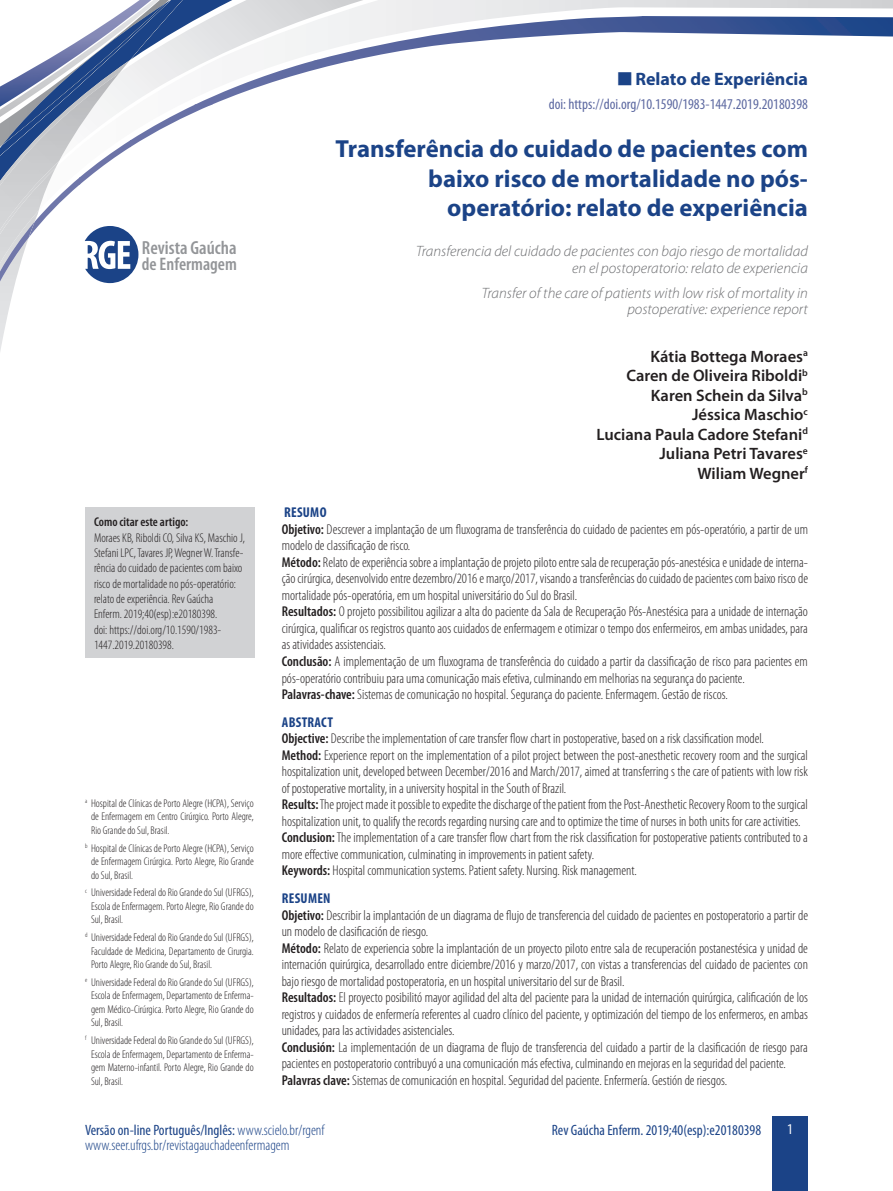
<style>
.page{position:relative;width:893px;height:1191px;background:#fff}
.page>*{position:absolute;margin:0;border:0;box-sizing:border-box;transform-origin:0 0}
.t1{font:700 24.75px/29.7px "Myriad Pro";color:#1b4387;text-align:right}
.t2{font:600 condensed 19.05px "Myriad Pro";color:#939598}
.t3{font:600 condensed 18.15px "Myriad Pro";color:#939598}
.t4{font:700 18px "Myriad Pro";color:#1b4387}
.t5{font:600 16.5px/19.5px "Myriad Pro";color:#231f20;text-align:right}
.t6{font:italic 300 15px/16.5px "Myriad Pro";color:#6c6d70;text-align:right}
.t7{font:300 condensed 15px/15px "Myriad Pro";color:#1b4387}
.t8{font:condensed 15px "Myriad Pro";color:#5d69a1}
.t9{font:condensed 15px "Myriad Pro";color:#1b4387}
.t10{font:condensed 15px "Myriad Pro";color:#fff}
.t11{font:300 condensed 14.25px/16.5px "Myriad Pro";color:#231f20}
.t12{font:300 condensed 12.75px/15.3px "Myriad Pro";color:#231f20}
.t13{font:600 condensed 12.75px "Myriad Pro";color:#231f20}
.t14{font:300 condensed 11.25px/13.5px "Myriad Pro";color:#231f20;text-align:justify}
.s1{font-weight:700;color:#1b4387}
.s2{font-weight:600}
.s3{font-weight:400}
</style>
<div class="page">
<svg style="left:232px;top:0;width:661px;height:97px"></svg>
<svg style="left:0;top:0;width:232px;height:351px"></svg>
<div style="left:772px;top:1116px;width:36px;height:75px;background:#1b4387"></div>
<div style="left:85px;top:508px;width:169px;height:150px;background:#d1d2d4"></div>
<svg style="left:618px;top:72px;width:13px;height:13px"></svg>
<h2 class="t2" style="left:142px;top:237px;width:96px">Revista Gaúcha</h2>
<p class="t3" style="left:142px;top:254px;width:96px">de Enfermagem</p>
<p class="t13" style="left:94px;top:515px;width:96px">Como citar este artigo:</p>
<p class="t12" style="left:94px;top:530px;width:152px">Moraes KB, Riboldi CO, Silva KS, Maschio J, Stefani LPC, Tavares JP, Wegner W. Transfe&shy;rência do cuidado de pacientes com baixo risco de mortalidade no pós-operatório: relato de experiência. Rev Gaúcha<br>Enferm. 2019;40(esp):e20180398.<br>doi: https://doi.org/10.1590/1983- 1447.2019.20180398.</p>
<p class="t14" style="left:91px;top:796px;width:164px;text-indent:-6px"><sup>a</sup> Hospital de Clínicas de Porto Alegre (HCPA), Serviço de Enfermagem em Centro Cirúrgico. Porto Alegre, Rio Grande do Sul, Brasil.</p>
<p class="t14" style="left:91px;top:841px;width:164px;text-indent:-6px"><sup>b</sup> Hospital de Clínicas de Porto Alegre (HCPA), Serviço de Enfermagem Cirúrgica. Porto Alegre, Rio Grande do Sul, Brasil.</p>
<p class="t14" style="left:91px;top:886px;width:164px;text-indent:-6px"><sup>c</sup> Universidade Federal do Rio Grande do Sul (UFRGS), Escola de Enfermagem. Porto Alegre, Rio Grande do Sul, Brasil.</p>
<p class="t14" style="left:91px;top:931px;width:164px;text-indent:-6px"><sup>d</sup> Universidade Federal do Rio Grande do Sul (UFRGS), Faculdade de Medicina, Departamento de Cirurgia.<br>Porto Alegre, Rio Grande do Sul, Brasil.</p>
<p class="t14" style="left:91px;top:975px;width:164px;text-indent:-6px"><sup>e</sup> Universidade Federal do Rio Grande do Sul (UFRGS), Escola de Enfermagem, Departamento de Enferma&shy;gem Médico-Cirúrgica. Porto Alegre, Rio Grande do Sul, Brasil.</p>
<p class="t14" style="left:91px;top:1034px;width:164px;text-indent:-6px"><sup>f</sup> Universidade Federal do Rio Grande do Sul (UFRGS), Escola de Enfermagem, Departamento de Enferma&shy;gem Materno-infantil. Porto Alegre, Rio Grande do Sul, Brasil.</p>
<p class="t4" style="left:635px;top:67px;width:174px">Relato de Experiência</p>
<p class="t8" style="left:549px;top:96px;width:261px">doi: https://doi.org/10.1590/1983-1447.2019.20180398</p>
<h1 class="t1" style="left:336px;top:133px;width:474px">Transferência do cuidado de pacientes com baixo risco de mortalidade no pós&shy;operatório: relato de experiência</h1>
<p class="t6" style="left:416px;top:243px;width:393px">Transferen cia del cuidado de pacientes con bajo riesgo de mortalidad en el postoperatorio: relato de experiencia</p>
<p class="t6" style="left:482px;top:285px;width:328px">Transfer o f the care of patients with low risk of mortality in postoperative: experience report</p>
<p class="t5" style="left:597px;top:346px;width:213px">Kátia Bottega Moraes<sup>a<br></sup>Caren de Oliveira Riboldi<sup>b<br></sup>Karen Schein da Silva<sup>b<br></sup>Jéssica Maschio<sup>c<br></sup>Luciana Paula Cadore Stefani<sup>d<br></sup>Juliana Petri Tavares<sup>e<br></sup>Wiliam Wegner<sup>f</sup></p>
<p class="t11" style="left:282px;top:505px;width:528px"><span class="s1">RESUMO<br></span><span class="s2">Objetivo:</span> Descrever a implantação de um fluxograma de transferência do cuidado de pacientes em pós-operatório, a partir de um modelo de classificação de risco.<br><span class="s2">Método:</span> Relato de experiência sobre a implantação de projeto piloto entre sala de recuperação pós-anestésica e unidade de interna&shy;ção cirúrgica, desenvolvido entre dezembro/2016 e março/2017, visando a transferências do cuidado de pacientes com baixo risco de mortalidade pós-operatória, em um hospital universitário do Sul do Brasil.<br><span class="s2">Resultados:</span> O projeto possibilitou agilizar a alta do paciente da Sala de Recuperação Pós-Anestésica para a unidade de internação cirúrgica, qualificar os registros quanto aos cuidados de enfermagem e otimizar o tempo dos enfermeiros, em ambas unidades, para as atividades assistenciais.<br><span class="s2">Conclusão:</span> A implementação de um fluxograma de transferência do cuidado a partir da classificação de risco para pacientes em pós-operatório contribuiu para uma comunicação mais efetiva, culminando em melhorias na segurança do paciente.<br><span class="s2">Palavras-chave:</span> Sistemas de comunicação no hospital. Segurança do paciente. Enfermagem. Gestão de riscos.</p>
<p class="t11" style="left:282px;top:714px;width:528px"><span class="s1">ABSTRACT<br></span><span class="s2">Objective:</span> Describe the implementation of care transfer flow chart in postoperative, based on a risk classification model.<br><span class="s2">Method:</span> Experience report on the implementation of a pilot project between the post-anesthetic recovery room and the surgical hospitalization unit, developed between December/2016 and March/2017, aimed at transferring s the care of patients with low risk of postoperative mortality, in a university hospital in the South of Brazil.<br><span class="s2">Results:</span> The project made it possible to expedite the discharge of the patient from the Post-Anesthetic Recovery Room to the surgical hospitalization unit, to qualify the records regarding nursing care and to optimize the time of nurses in both units for care activities.<br><span class="s2">Conclusion:</span> The implementation of a care transfer flow chart from the risk classification for postoperative patients contributed to a more effective communication, culminating in improvements in patient safety.<br><span class="s2">Keywords:</span> Hospital communication systems. Patient safety. Nursing. Risk management.</p>
<p class="t11" style="left:282px;top:890px;width:528px"><span class="s1">RESUMEN<br></span><span class="s2">Objetivo:</span> Describir la implantación de un diagrama de flujo de transferencia del cuidado de pacientes en postoperatorio a partir de un modelo de clasificación de riesgo.<br><span class="s2">Método:</span> Relato de experiencia sobre la implantación de un proyecto piloto entre sala de recuperación postanestésica y unidad de internación quirúrgica, desarrollado entre diciembre/2016 y marzo/2017, con vistas a transferencias del cuidado de pacientes con bajo riesgo de mortalidad postoperatoria, en un hospital universitario del sur de Brasil.<br><span class="s2">Resultados:</span> El proyecto posibilitó mayor agilidad del alta del paciente para la unidad de internación quirúrgica, calificación de los registros y cuidados de enfermería referentes al cuadro clínico del paciente, y optimización del tiempo de los enfermeros, en ambas unidades, para las actividades asistenciales.<br><span class="s2">Conclusión:</span> La implementación de un diagrama de flujo de transferencia del cuidado a partir de la clasificación de riesgo para pacientes en postoperatorio contribuyó a una comunicación más efectiva, culminando en mejoras en la seguridad del paciente.<br><span class="s2">Palavras clave:</span> Sistemas de comunicación en hospital. Seguridad del paciente. Enfermería. Gestión de riesgos.</p>
<p class="t7" style="left:85px;top:1123px;width:241px"><span class="s3">Versão on-line Português/Inglês:</span> www.scielo.br/rgenf www.seer.ufrgs.br/revistagauchadeenfermagem</p>
<p class="t9" style="left:552px;top:1122px;width:211px">Rev Gaúcha Enferm. 2019;40(esp):e20180398</p>
<p class="t10" style="left:787px;top:1121px;width:7px">1</p>
</div>
